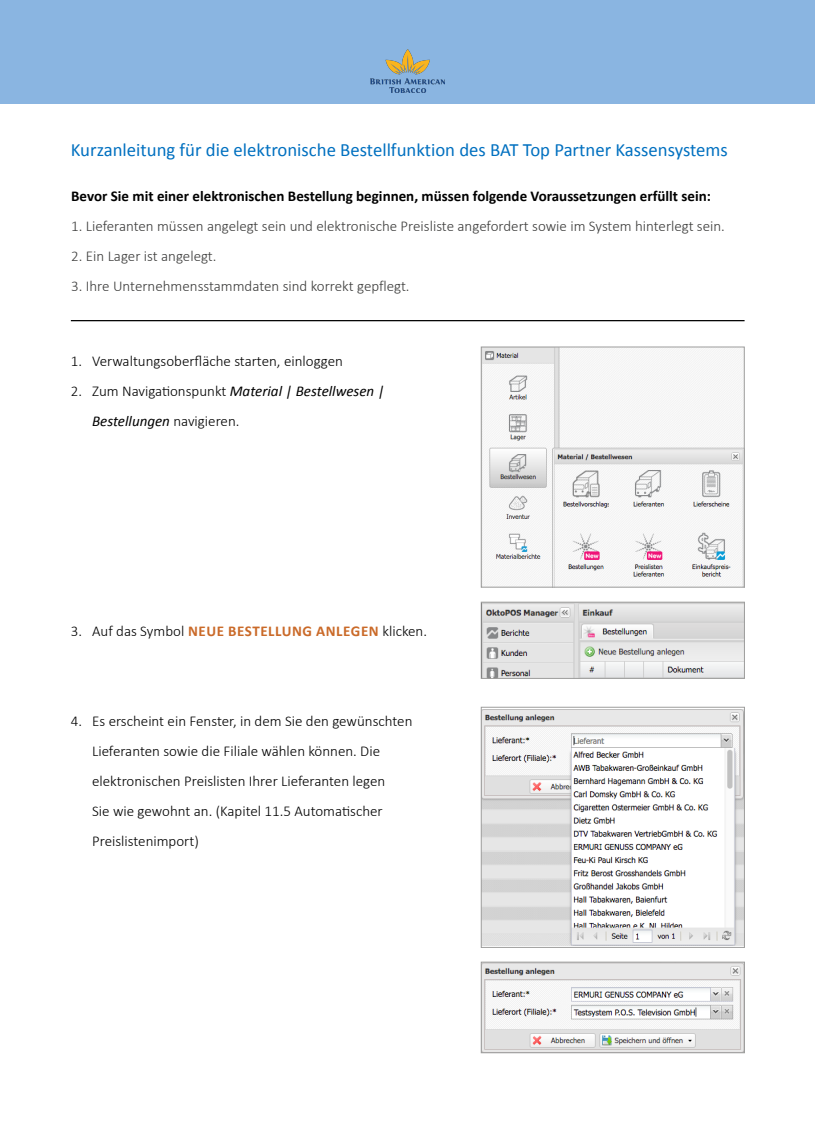
<style>
.page{position:relative;width:815px;height:1124px;background:#fff}
.page>*{position:absolute;margin:0;border:0;box-sizing:border-box;transform-origin:0 0}
.t1{font:18.75px "Calibri";color:#0070c0}
.t2{font:300 15px/30px "Calibri";color:#000}
.t3{font:300 15px "Calibri";color:#3c3c3b}
.t4{font:700 15px "Calibri";color:#000}
.t5{font:italic 15px/30px "Calibri";color:#000}
.s1{font-weight:300;font-style:normal}
.s2{font-weight:700;color:#ca6a29}
</style>
<div class="page">
<div style="left:0;top:0;width:815px;height:104px;background:#8ab5e1"></div>
<img style="left:483px;top:348px;width:260px;height:237px">
<div style="left:481px;top:346px;width:264px;height:241px;border:1px solid #9d9d9c"></div>
<img style="left:483px;top:603px;width:260px;height:73px">
<div style="left:481px;top:601px;width:264px;height:77px;border:1px solid #9d9d9c"></div>
<img style="left:483px;top:709px;width:260px;height:236px">
<div style="left:481px;top:706px;width:264px;height:241px;border:1px solid #9d9d9c"></div>
<img style="left:483px;top:963px;width:260px;height:87px">
<div style="left:481px;top:961px;width:264px;height:91px;border:1px solid #9d9d9c"></div>
<hr style="left:71px;top:320px;width:674px;height:1px;background:#000">
<p class="t1" style="left:71px;top:137px;width:658px">Kurzanleitung für die elektronische Bestellfunktion des BAT Top Partner Kassensystems</p>
<p class="t4" style="left:71px;top:186px;width:641px">Bevor Sie mit einer elektronischen Bestellung beginnen, müssen folgende Voraussetzungen erfüllt sein:</p>
<p class="t3" style="left:71px;top:216px;width:655px">1. Lieferanten müssen angelegt sein und elektronische Preisliste angefordert sowie im System hinterlegt sein.</p>
<p class="t3" style="left:71px;top:246px;width:147px">2. Ein Lager ist angelegt.</p>
<p class="t3" style="left:71px;top:276px;width:340px">3. Ihre Unternehmensstammdaten sind korrekt gepflegt.</p>
<p class="t2" style="left:71px;top:345px;width:274px">1. Verwaltungsoberfläche starten, einloggen</p>
<p class="t5" style="left:92px;top:375px;width:294px;text-indent:-21px"><span class="s1">2. Zum Navigationspunkt</span> Material | Bestellwesen |<br>Bestellungen <span class="s1">navigieren.</span></p>
<p class="t2" style="left:71px;top:615px;width:358px">3. Auf das Symbol <span class="s2">NEUE BESTELLUNG ANLEGEN</span> klicken.</p>
<p class="t2" style="left:92px;top:705px;width:322px;text-indent:-21px">4. Es erscheint ein Fenster, in dem Sie den gewünschten Lieferanten sowie die Filiale wählen können. Die elektronischen Preislisten Ihrer Lieferanten legen<br>Sie wie gewohnt an. (Kapitel 11.5 Automatischer Preislistenimport)</p>
</div>
